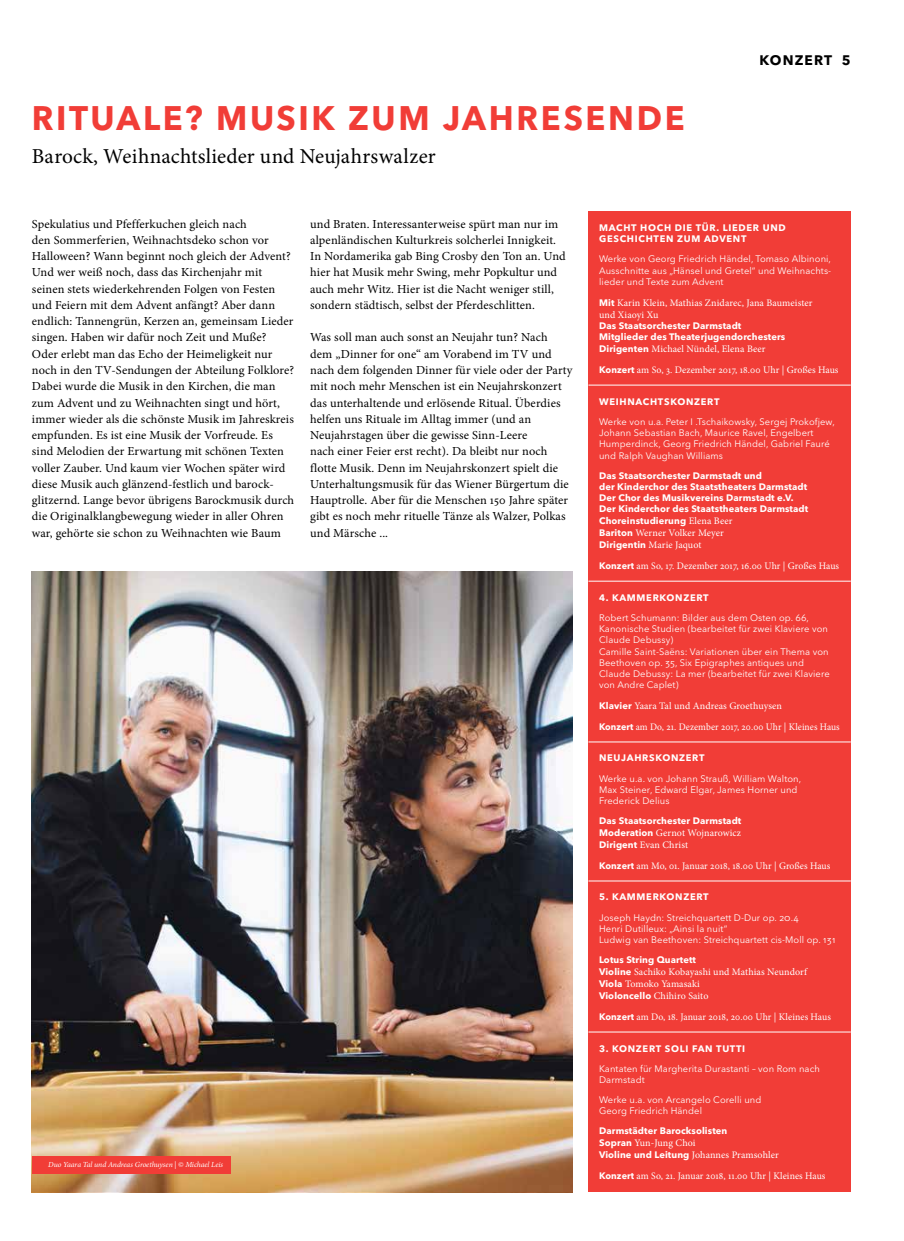
<style>
.page{position:relative;width:904px;height:1241px;background:#fff}
.page>*{position:absolute;margin:0;border:0;box-sizing:border-box;transform-origin:0 0}
.t1{font:700 33.75px "Avenir Next LT Pro";letter-spacing:.08em;color:#f13d37}
.t2{font:21.25px "Minion Pro";letter-spacing:.005em;color:#000}
.t3{font:700 13.75px "Avenir Next LT Pro";letter-spacing:.08em;color:#000}
.t4{font:12.25px/16.2px "Minion Pro";letter-spacing:.005em;color:#000}
.t5{font:10px/12px "Minion Pro";letter-spacing:.005em;color:#fff}
.t6{font:9.38px/11.2px "Avenir Next LT Pro";letter-spacing:.01em;color:#fff}
.t7{font:700 9.38px/11.5px "Avenir Next LT Pro";letter-spacing:.01em;color:#fff}
.t8{font:700 9.38px/11.2px "Avenir Next LT Pro";letter-spacing:.075em;color:#fff}
.t9{font:italic 7.75px "Minion Pro";letter-spacing:-.005em;color:#fff}
.s1{font-family:"Avenir Next LT Pro";font-weight:700;font-size:9.38px}
.s2{font-family:"Minion Pro";font-weight:400;font-size:10px}
</style>
<div class="page">
<div style="left:588px;top:212px;width:262px;height:978px;background:#f13d37"></div>
<hr style="left:588px;top:385px;width:262px;height:1px;background:#fff">
<hr style="left:588px;top:581px;width:262px;height:1px;background:#fff">
<hr style="left:588px;top:741px;width:262px;height:1px;background:#fff">
<hr style="left:588px;top:880px;width:262px;height:1px;background:#fff">
<hr style="left:588px;top:211px;width:262px;height:1px;background:#f13d37">
<hr style="left:588px;top:1031px;width:262px;height:1px;background:#fff">
<hr style="left:588px;top:1190px;width:262px;height:1px;background:#f13d37">
<img style="left:32px;top:571px;width:540px;height:620px">
<div style="left:32px;top:1155px;width:198px;height:18px;background:#f13d37"></div>
<h1 class="t1" style="left:32px;top:97px;width:654px">RITUALE? MUSIK ZUM JAHRESENDE</h1>
<h2 class="t2" style="left:32px;top:141px;width:405px">Barock, Weihnachtslieder und Neujahrswalzer</h2>
<p class="t3" style="left:759px;top:52px;width:93px">KONZERT 5</p>
<p class="t4" style="left:32px;top:215px;width:264px">Spekulatius und Pfefferkuchen gleich nach<br>den Sommerferien, Weihnachtsdeko schon vor Halloween? Wann beginnt noch gleich der Advent?<br>Und wer weiß noch, dass das Kirchenjahr mit seinen stets wiederkehrenden Folgen von Festen und Feiern mit dem Advent anfängt? Aber dann endlich: Tannengrün, Kerzen an, gemeinsam Lieder singen. Haben wir dafür noch Zeit und Muße?<br>Oder erlebt man das Echo der Heimeligkeit nur noch in den TV-Sendungen der Abteilung Folklore?<br>Dabei wurde die Musik in den Kirchen, die man zum Advent und zu Weihnachten singt und hört, immer wieder als die schönste Musik im Jahreskreis empfunden. Es ist eine Musik der Vorfreude. Es sind Melodien der Erwartung mit schönen Texten voller Zauber. Und kaum vier Wochen später wird diese Musik auch glänzend-festlich und barock&shy;glitzernd. Lange bevor übrigens Barockmusik durch die Originalklangbewegung wieder in aller Ohren war, gehörte sie schon zu Weihnachten wie Baum</p>
<p class="t4" style="left:310px;top:215px;width:257px">und Braten. Interessanterweise spürt man nur im alpenländischen Kulturkreis solcherlei Innigkeit.<br>In Nordamerika gab Bing Crosby den Ton an. Und hier hat Musik mehr Swing, mehr Popkultur und auch mehr Witz. Hier ist die Nacht weniger still, sondern städtisch, selbst der Pferdeschlitten.</p>
<p class="t4" style="left:310px;top:329px;width:264px">Was soll man auch sonst an Neujahr tun? Nach dem „Dinner for one“ am Vorabend im TV und nach dem folgenden Dinner für viele oder der Party mit noch mehr Menschen ist ein Neujahrskonzert das unterhaltende und erlösende Ritual. Überdies helfen uns Rituale im Alltag immer (und an Neujahrstagen über die gewisse Sinn-Leere<br>nach einer Feier erst recht). Da bleibt nur noch flotte Musik. Denn im Neujahrskonzert spielt die Unterhaltungsmusik für das Wiener Bürgertum die Hauptrolle. Aber für die Menschen 150 Jahre später gibt es noch mehr rituelle Tänze als Walzer, Polkas und Märsche ...</p>
<p class="t9" style="left:48px;top:1159px;width:176px">Duo Yaara Tal und Andreas Groethuysen | © Michael Leis</p>
<p class="t8" style="left:599px;top:222px;width:188px">MACHT HOCH DIE TÜR. LIEDER UND<br>GESCHICHTEN ZUM ADVENT</p>
<p class="t6" style="left:599px;top:253px;width:234px;text-align:justify">Werke von Georg Friedrich Händel, Tomaso Albinoni, Ausschnitte aus „Hänsel und Gretel“ und Weihnachts&shy;lieder und Texte zum Advent</p>
<p class="t5" style="left:599px;top:296px;width:215px"><span class="s1">Mit</span> Karin Klein, Mathias Znidarec, Jana Baumeister und Xiaoyi Xu</p>
<p class="t7" style="left:599px;top:320px;width:188px">Das Staatsorchester Darmstadt<br>Mitglieder des Theaterjugendorchesters</p>
<p class="t5" style="left:599px;top:339px;width:241px;line-height:20.9px"><span class="s1">Dirigenten</span> Michael Nündel, Elena Beer<br><span class="s1">Konzert</span> am So, 3. Dezember 2017, 18.00 Uhr | Großes Haus</p>
<p class="t8" style="left:599px;top:395px;width:122px">WEIHNACHTSKONZERT</p>
<p class="t6" style="left:599px;top:416px;width:237px">Werke von u.a. Peter I .Tschaikowsky, Sergej Prokofjew, Johann Sebastian Bach, Maurice Ravel, Engelbert Humperdinck, Georg Friedrich Händel, Gabriel Fauré und Ralph Vaughan Williams</p>
<p class="t7" style="left:599px;top:469px;width:211px">Das Staatsorchester Darmstadt und<br>der Kinderchor des Staatstheaters Darmstadt Der Chor des Musikvereins Darmstadt e.V.<br>Der Kinderchor des Staatstheaters Darmstadt Choreinstudierung <span class="s2">Elena Beer</span></p>
<p class="t5" style="left:599px;top:527px;width:126px"><span class="s1">Bariton</span> Werner Volker Meyer<br><span class="s1">Dirigentin</span> Marie Jaquot</p>
<p class="t5" style="left:599px;top:560px;width:241px"><span class="s1">Konzert</span> am So, 17. Dezember 2017, 16.00 Uhr | Großes Haus</p>
<p class="t8" style="left:599px;top:591px;width:111px">4. KAMMERKONZERT</p>
<p class="t6" style="left:599px;top:611px;width:232px">Robert Schumann: Bilder aus dem Osten op. 66, Kanonische Studien (bearbeitet für zwei Klaviere von Claude Debussy)<br>Camille Saint-Saëns: Variationen über ein Thema von Beethoven op. 35, Six Epigraphes antiques und Claude Debussy: La mer (bearbeitet für zwei Klaviere von Andre Caplet)</p>
<p class="t5" style="left:599px;top:695px;width:242px;line-height:20.9px"><span class="s1">Klavier</span> Yaara Tal und Andreas Groethuysen<br><span class="s1">Konzert</span> am Do, 21. Dezember 2017, 20.00 Uhr | Kleines Haus</p>
<p class="t8" style="left:599px;top:752px;width:107px">NEUJAHRSKONZERT</p>
<p class="t6" style="left:599px;top:772px;width:204px">Werke u.a. von Johann Strauß, William Walton,<br>Max Steiner, Edward Elgar, James Horner und<br>Frederick Delius</p>
<p class="t7" style="left:599px;top:815px;width:144px">Das Staatsorchester Darmstadt</p>
<p class="t5" style="left:599px;top:827px;width:143px"><span class="s1">Moderation</span> Gernot Wojnarowicz<br><span class="s1">Dirigent</span> Evan Christ</p>
<p class="t5" style="left:599px;top:859px;width:233px"><span class="s1">Konzert</span> am Mo, 01. Januar 2018, 18.00 Uhr | Großes Haus</p>
<p class="t8" style="left:599px;top:891px;width:111px">5. KAMMERKONZERT</p>
<p class="t6" style="left:599px;top:911px;width:238px">Joseph Haydn: Streichquartett D-Dur op. 20.4<br>Henri Dutilleux: „Ainsi la nuit“<br>Ludwig van Beethoven: Streichquartett cis-Moll op. 131</p>
<p class="t7" style="left:599px;top:953px;width:98px">Lotus String Quartett</p>
<p class="t5" style="left:599px;top:965px;width:209px"><span class="s1">Violine</span> Sachiko Kobayashi und Mathias Neundorf<br><span class="s1">Viola</span> Tomoko Yamasaki<br><span class="s1">Violoncello</span> Chihiro Saito</p>
<p class="t5" style="left:599px;top:1010px;width:233px"><span class="s1">Konzert</span> am Do, 18. Januar 2018, 20.00 Uhr | Kleines Haus</p>
<p class="t8" style="left:599px;top:1042px;width:148px">3. KONZERT SOLI FAN TUTTI</p>
<p class="t6" style="left:599px;top:1062px;width:222px">Kantaten für Margherita Durastanti – von Rom nach<br>Darmstadt</p>
<p class="t6" style="left:599px;top:1093px;width:164px">Werke u.a. von Arcangelo Corelli und<br>Georg Friedrich Händel</p>
<p class="t7" style="left:599px;top:1125px;width:130px">Darmstädter Barocksolisten</p>
<p class="t5" style="left:599px;top:1136px;width:181px"><span class="s1">Sopran</span> Yun-Jung Choi<br><span class="s1">Violine und Leitung</span> Johannes Pramsohler</p>
<p class="t5" style="left:599px;top:1169px;width:228px"><span class="s1">Konzert</span> am So, 21. Januar 2018, 11.00 Uhr | Kleines Haus</p>
</div>
